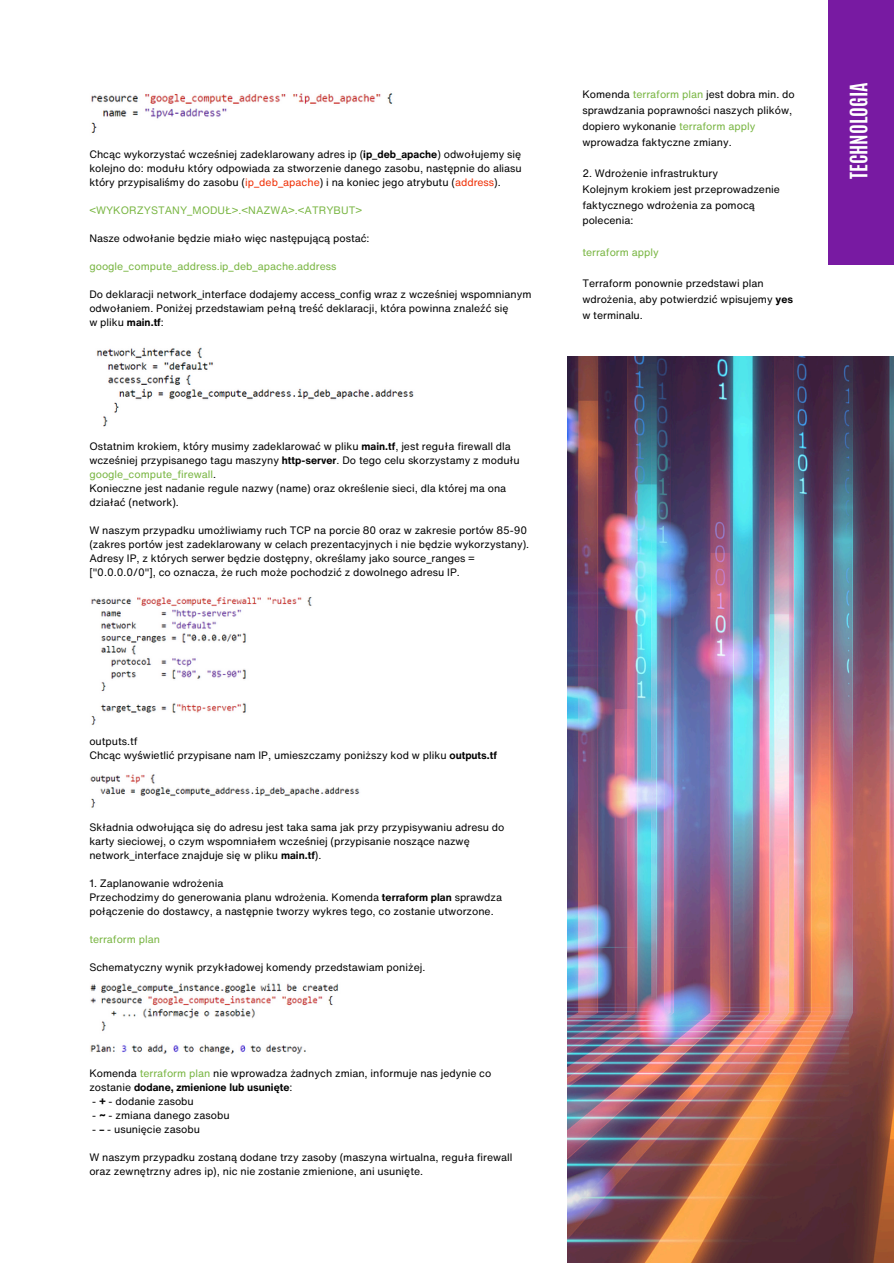
<style>
.page{position:relative;width:894px;height:1264px;background:#fff}
.page>*{position:absolute;margin:0;border:0;box-sizing:border-box;transform-origin:0 0}
.t1{font:700 20.1px "Antonio";color:#fff}
.t2{font:10.5px/14px "Helvetica Now Text";color:#000}
.t3{font:10.5px "Helvetica Now Text";color:#78b541}
.s1{font-weight:700}
.s2{color:#ef2d03}
.s3{color:#78b541}
</style>
<div class="page">
<img style="left:91px;top:93px;width:302px;height:40px">
<img style="left:96px;top:347px;width:318px;height:80px">
<img style="left:91px;top:597px;width:221px;height:128px">
<img style="left:90px;top:774px;width:270px;height:34px">
<img style="left:90px;top:983px;width:249px;height:71px">
<img style="left:567px;top:356px;width:326px;height:906px">
<div style="left:827px;top:0;width:66px;height:265px;background:#781aa2"></div>
<p class="t2" style="left:89px;top:147px;width:434px;text-align:justify">Chcąc wykorzystać wcześniej zadeklarowany adres ip (<span class="s1">ip_deb_apache</span>) odwołujemy się kolejno do: modułu który odpowiada za stworzenie danego zasobu, następnie do aliasu który przypisaliśmy do zasobu (<span class="s2">ip_deb_apache</span>) i na koniec jego atrybutu (<span class="s2">address</span>).</p>
<p class="t3" style="left:89px;top:203px;width:274px">&lt;WYKORZYSTANY_MODUŁ&gt;.&lt;NAZWA&gt;.&lt;ATRYBUT&gt;</p>
<p class="t2" style="left:89px;top:231px;width:281px">Nasze odwołanie będzie miało więc następującą postać:</p>
<h1 class="t3" style="left:89px;top:259px;width:248px">google_compute_address.ip_deb_apache.address</h1>
<p class="t2" style="left:89px;top:287px;width:443px">Do deklaracji network_interface dodajemy access_config wraz z wcześniej wspomnianym odwołaniem. Poniżej przedstawiam pełną treść deklaracji, która powinna znaleźć się</p>
<p class="t2" style="left:89px;top:315px;width:76px">w pliku <span class="s1">main.tf</span>:</p>
<p class="t2" style="left:89px;top:439px;width:432px">Ostatnim krokiem, który musimy zadeklarować w pliku <span class="s1">main.tf</span>, jest reguła firewall dla wcześniej przypisanego tagu maszyny <span class="s1">http-server</span>. Do tego celu skorzystamy z modułu <span class="s3">google_compute_firewall</span>.</p>
<p class="t2" style="left:89px;top:481px;width:418px">Konieczne jest nadanie regule nazwy (name) oraz określenie sieci, dla której ma ona działać (network).</p>
<p class="t2" style="left:89px;top:523px;width:441px">W naszym przypadku umożliwiamy ruch TCP na porcie 80 oraz w zakresie portów 85-90 (zakres portów jest zadeklarowany w celach prezentacyjnych i nie będzie wykorzystany).<br>Adresy IP, z których serwer będzie dostępny, określamy jako source_ranges = ["0.0.0.0/0"], co oznacza, że ruch może pochodzić z dowolnego adresu IP.</p>
<p class="t2" style="left:582px;top:86px;width:214px;line-height:15.8px">Komenda <span class="s3">terraform plan</span> jest dobra min. do sprawdzania poprawności naszych plików, dopiero wykonanie <span class="s3">terraform apply </span>wprowadza faktyczne zmiany.</p>
<p class="t2" style="left:582px;top:166px;width:137px">2. Wdrożenie infrastruktury</p>
<p class="t2" style="left:582px;top:181px;width:199px;line-height:15.8px">Kolejnym krokiem jest przeprowadzenie faktycznego wdrożenia za pomocą polecenia:</p>
<p class="t3" style="left:582px;top:244px;width:78px">terraform apply</p>
<p class="t2" style="left:582px;top:275px;width:212px;line-height:15.8px">Terraform ponownie przedstawi plan wdrożenia, aby potwierdzić wpisujemy <span class="s1">yes</span></p>
<p class="t2" style="left:582px;top:308px;width:62px">w terminalu.</p>
<p class="t1" style="left:844px;top:179px;width:98px;rotate:-90deg">TECHNOLOGIA</p>
<p class="t2" style="left:89px;top:734px;width:50px">outputs.tf</p>
<p class="t2" style="left:89px;top:748px;width:409px">Chcąc wyświetlić przypisane nam IP, umieszczamy poniższy kod w pliku <span class="s1">outputs.tf</span></p>
<p class="t2" style="left:89px;top:819px;width:416px">Składnia odwołująca się do adresu jest taka sama jak przy przypisywaniu adresu do karty sieciowej, o czym wspomniałem wcześniej (przypisanie noszące nazwę network_interface znajduje się w pliku <span class="s1">main.tf</span>).</p>
<p class="t2" style="left:89px;top:875px;width:136px">1. Zaplanowanie wdrożenia</p>
<p class="t2" style="left:89px;top:889px;width:414px">Przechodzimy do generowania planu wdrożenia. Komenda <span class="s1">terraform plan</span> sprawdza połączenie do dostawcy, a następnie tworzy wykres tego, co zostanie utworzone.</p>
<p class="t3" style="left:89px;top:931px;width:72px">terraform plan</p>
<p class="t2" style="left:89px;top:959px;width:337px">Schematyczny wynik przykładowej komendy przedstawiam poniżej.</p>
<p class="t2" style="left:89px;top:1066px;width:403px">Komenda <span class="s3">terraform plan</span> nie wprowadza żadnych zmian, informuje nas jedynie co zostanie <span class="s1">dodane, zmienione lub usunięte</span>:</p>
<p class="t2" style="left:92px;top:1094px;width:103px">- <span class="s1">+</span> - dodanie zasobu</p>
<p class="t2" style="left:92px;top:1108px;width:139px">- <span class="s1">~</span> - zmiana danego zasobu</p>
<p class="t2" style="left:92px;top:1122px;width:109px">- <span class="s1">–</span> - usunięcie zasobu</p>
<p class="t2" style="left:89px;top:1150px;width:424px">W naszym przypadku zostaną dodane trzy zasoby (maszyna wirtualna, reguła firewall oraz zewnętrzny adres ip), nic nie zostanie zmienione, ani usunięte.</p>
</div>
